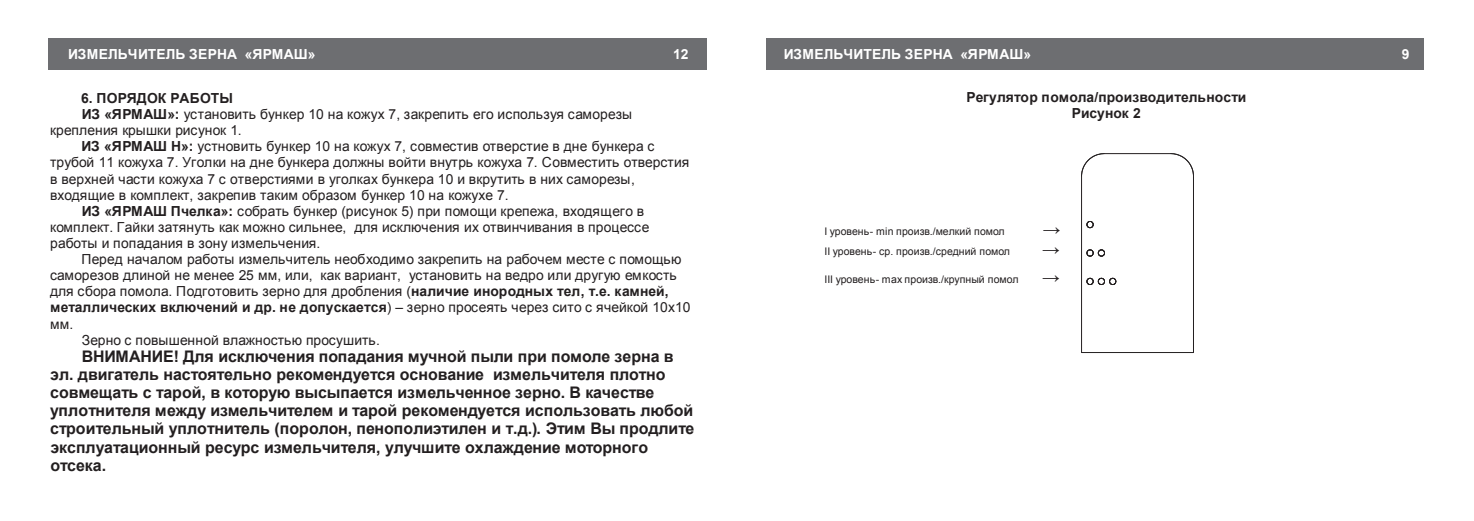
<style>
.page{position:relative;width:1474px;height:521px;background:#fff}
.page>*{position:absolute;margin:0;border:0;box-sizing:border-box;transform-origin:0 0}
.t1{font:700 17.68px "Arial";color:#231f20}
.t2{font:700 15.92px/18.2px "Arial";letter-spacing:-.005em;color:#231f20}
.t3{font:13.83px "Arial";color:#231f20}
.t4{font:700 13.83px/15.9px "Arial";color:#231f20;text-align:center}
.t5{font:700 13.83px "Arial";letter-spacing:.005em;color:#fff}
.t6{font:10.5px "Arial";color:#231f20}
.s1{font-weight:700}
.s2{font-weight:400}
</style>
<div class="page">
<div style="left:48px;top:39px;width:375px;height:31px;background:#6d6e71"></div>
<div style="left:340px;top:39px;width:366px;height:31px;background:#6d6e71"></div>
<div style="left:766px;top:39px;width:560px;height:31px;background:#6d6e71"></div>
<div style="left:1086px;top:39px;width:338px;height:31px;background:#6d6e71"></div>
<hr style="left:1193px;top:176px;width:1px;height:176px;background:#231f20">
<hr style="left:1081px;top:176px;width:1px;height:176px;background:#231f20">
<hr style="left:1081px;top:352px;width:112px;height:1px;background:#231f20">
<svg style="left:1086px;top:221px;width:7px;height:7px"></svg>
<svg style="left:1086px;top:249px;width:19px;height:8px"></svg>
<svg style="left:1086px;top:278px;width:30px;height:7px"></svg>
<hr style="left:1104px;top:153px;width:66px;height:1px;background:#231f20">
<svg style="left:1081px;top:153px;width:23px;height:24px"></svg>
<svg style="left:1170px;top:153px;width:24px;height:23px"></svg>
<p class="t5" style="left:68px;top:45px;width:249px">ИЗМЕЛЬЧИТЕЛЬ ЗЕРНА «ЯРМАШ»</p>
<p class="t5" style="left:673px;top:49px;width:17px">12</p>
<p class="t4" style="left:81px;top:91px;width:153px">6. ПОРЯДОК РАБОТЫ</p>
<p class="t3" style="left:82px;top:105px;width:552px"><span class="s1">ИЗ «ЯРМАШ»:</span> установить бункер 10 на кожух 7, закрепить его используя саморезы</p>
<p class="t3" style="left:50px;top:121px;width:193px">крепления крышки рисунок 1.</p>
<p class="t3" style="left:82px;top:137px;width:574px"><span class="s1">ИЗ «ЯРМАШ Н»:</span> устновить бункер 10 на кожух 7, совместив отверстие в дне бункера с</p>
<p class="t3" style="left:50px;top:153px;width:640px">трубой 11 кожуха 7. Уголки на дне бункера должны войти внутрь кожуха 7. Совместить отверстия</p>
<p class="t3" style="left:50px;top:170px;width:586px">в верхней части кожуха 7 с отверстиями в уголках бункера 10 и вкрутить в них саморезы,</p>
<p class="t3" style="left:50px;top:186px;width:460px">входящие в комплект, закрепив таким образом бункер 10 на кожухе 7.</p>
<p class="t3" style="left:82px;top:202px;width:564px"><span class="s1">ИЗ «ЯРМАШ Пчелка»:</span> собрать бункер (рисунок 5) при помощи крепежа, входящего в</p>
<p class="t3" style="left:50px;top:218px;width:601px">комплект. Гайки затянуть как можно сильнее, для исключения их отвинчивания в процессе</p>
<p class="t3" style="left:50px;top:234px;width:272px">работы и попадания в зону измельчения.</p>
<p class="t3" style="left:82px;top:250px;width:601px">Перед началом работы измельчитель необходимо закрепить на рабочем месте с помощью</p>
<p class="t3" style="left:50px;top:266px;width:628px">саморезов длиной не менее 25 мм, или, как вариант, установить на ведро или другую емкость</p>
<p class="t3" style="left:50px;top:282px;width:620px">для сбора помола. Подготовить зерно для дробления (<span class="s1">наличие инородных тел, т.е. камней,</span></p>
<p class="t4" style="left:50px;top:300px;width:642px">металлических включений и др. не допускается<span class="s2">) – зерно просеять через сито с ячейкой 10х10</span></p>
<p class="t3" style="left:50px;top:315px;width:25px">мм.</p>
<p class="t3" style="left:82px;top:331px;width:300px">Зерно с повышенной влажностью просушить.</p>
<p class="t2" style="left:50px;top:348px;width:645px;text-indent:31px">ВНИМАНИЕ! Для исключения попадания мучной пыли при помоле зерна в эл. двигатель настоятельно рекомендуется основание измельчителя плотно совмещать с тарой, в которую высыпается измельченное зерно. В качестве уплотнителя между измельчителем и тарой рекомендуется использовать любой строительный уплотнитель (поролон, пенополиэтилен и т.д.). Этим Вы продлите эксплуатационный ресурс измельчителя, улучшите охлаждение моторного отсека.</p>
<p class="t5" style="left:784px;top:45px;width:249px">ИЗМЕЛЬЧИТЕЛЬ ЗЕРНА «ЯРМАШ»</p>
<p class="t5" style="left:1401px;top:49px;width:9px">9</p>
<p class="t4" style="left:966px;top:89px;width:281px">Регулятор помола/производительности<br>Рисунок 2</p>
<p class="t6" style="left:824px;top:227px;width:182px">I уровень- min произв./мелкий помол</p>
<p class="t1" style="left:1042px;top:217px;width:19px">→</p>
<p class="t6" style="left:824px;top:247px;width:187px">II уровень- cр. произв./средний помол</p>
<p class="t1" style="left:1042px;top:237px;width:19px">→</p>
<p class="t6" style="left:824px;top:276px;width:196px">III уровень- max произв./крупный помол</p>
<p class="t1" style="left:1042px;top:265px;width:19px">→</p>
</div>
